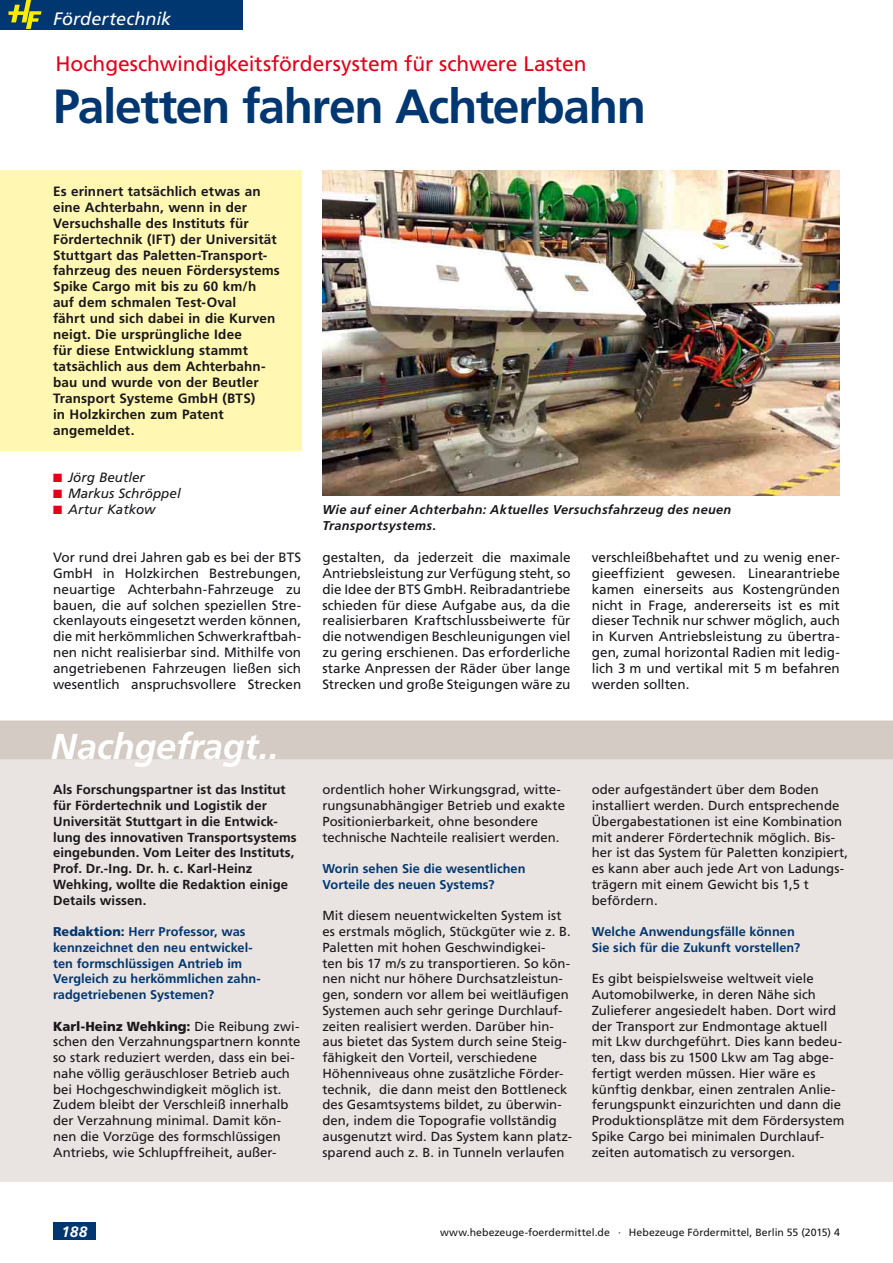
<style>
.page{position:relative;width:893px;height:1263px;background:#fff}
.page>*{position:absolute;margin:0;border:0;box-sizing:border-box;transform-origin:0 0}
.t1{font:700 48px "Frutiger LT Std";letter-spacing:-.03em;color:#003771}
.t2{font:italic 700 36px "Frutiger LT Std";letter-spacing:-.01em;color:#fff}
.t3{font:21px "Frutiger LT Std";color:#e2001a}
.t4{font:italic 18px "Frutiger LT Std";letter-spacing:.005em;color:#fff}
.t5{font:italic 700 15px "Frutiger LT Std";color:#fff}
.t6{font:13.5px/15.9px "Frutiger LT Std";color:#1a171c;text-align:justify}
.t7{font:700 13.5px/15.9px "Frutiger LT Std";letter-spacing:.01em;color:#1a171c}
.t8{font:italic 13.5px "Frutiger LT Std";color:#1a171c}
.t9{font:13.2px/15.8px "Frutiger LT Std";color:#1a171c}
.t10{font:700 13.2px/15.8px "Frutiger LT Std";letter-spacing:.005em;color:#1a171c}
.t11{font:700 12.75px/15.8px "Frutiger LT Std";letter-spacing:.005em;color:#003771}
.t12{font:italic 700 12.75px/15.9px "Frutiger LT Std";letter-spacing:.025em;color:#1a171c}
.t13{font:10.5px "Frutiger LT Std";letter-spacing:.005em;color:#1a171c}
.s1{color:#e2001a}
.s2{font-weight:900}
</style>
<div class="page">
<div style="left:0;top:0;width:242px;height:30px;background:#003771"></div>
<svg style="left:8px;top:0;width:34px;height:29px"></svg>
<div style="left:53px;top:1223px;width:43px;height:17px;background:#003771"></div>
<div style="left:0;top:170px;width:301px;height:281px;background:#fff7b2"></div>
<img style="left:322px;top:170px;width:518px;height:325px">
<div style="left:0;top:721px;width:893px;height:461px;background:#e9e4e1"></div>
<div style="left:0;top:721px;width:893px;height:38px;background:#d4cbc5"></div>
<h3 class="t4" style="left:53px;top:12px;width:120px">Fördertechnik</h3>
<h3 class="t3" style="left:55px;top:55px;width:533px">Hochgeschwindigkeitsfördersystem für schwere Lasten</h3>
<h1 class="t1" style="left:53px;top:87px;width:594px">Paletten fahren Achterbahn</h1>
<p class="t7" style="left:53px;top:184px;width:228px">Es erinnert tatsächlich etwas an eine Achterbahn, wenn in der<br>Versuchs halle des Instituts für<br>Fördertechnik (IFT) der Universität<br>Stuttgart das Paletten-Transport&shy;fahrzeug des neuen Fördersystems<br>Spike Cargo mit bis zu 60 km/h auf dem schmalen Test-Oval<br>fährt und sich dabei in die Kurven neigt. Die ursprüngliche Idee<br>für diese Ent wicklung stammt tatsächlich aus dem Achter bahn - bau und wurde von der Beutler<br>Transport Systeme GmbH (BTS)<br>in Holzkirchen zum Patent angemeldet.</p>
<p class="t8" style="left:53px;top:472px;width:93px"><span class="s1">■</span> Jörg Beutler</p>
<p class="t8" style="left:53px;top:488px;width:129px"><span class="s1">■</span> Markus Schröppel</p>
<p class="t8" style="left:53px;top:504px;width:104px"><span class="s1">■</span> Artur Katkow</p>
<p class="t6" style="left:53px;top:550px;width:250px">Vor rund drei Jahren gab es bei der BTS GmbH in Holzkirchen Bestrebungen, neuartige Achterbahn-Fahrzeuge zu bauen, die auf solchen speziellen Stre&shy;ckenlayouts eingesetzt werden können, die mit herkömmlichen Schwerkraftbah&shy;nen nicht realisierbar sind. Mithilfe von angetriebenen Fahrzeugen ließen sich wesentlich anspruchsvollere Strecken</p>
<p class="t6" style="left:322px;top:550px;width:250px">gestalten, da jederzeit die maximale Antriebsleistung zur Verfügung steht, so die Idee der BTS GmbH. Reibradantriebe schieden für diese Aufgabe aus, da die realisierbaren Kraftschlussbeiwerte für die notwendigen Beschleunigungen viel zu gering erschienen. Das erforderliche starke Anpressen der Räder über lange Strecken und große Steigungen wäre zu</p>
<p class="t6" style="left:592px;top:550px;width:250px">verschleißbehaftet und zu wenig ener&shy;gieeffizient gewesen. Linearantriebe kamen einerseits aus Kostengründen nicht in Frage, andererseits ist es mit dieser Technik nur schwer möglich, auch in Kurven Antriebsleistung zu übertra&shy;gen, zumal horizontal Radien mit ledig&shy;lich 3 m und vertikal mit 5 m befahren werden sollten.</p>
<p class="t12" style="left:322px;top:503px;width:410px">Wie auf einer Achterbahn: Aktuelles Versuchsfahrzeug des neuen<br>Transportsystems.</p>
<h2 class="t2" style="left:51px;top:733px;width:229px">Nachgefragt..</h2>
<p class="t10" style="left:53px;top:783px;width:245px">Als Forschungspartner ist das Institut für Fördertechnik und Logistik der Universität Stuttgart in die Entwick&shy;lung des innovativen Transportsystems eingebunden. Vom Leiter des Instituts, Prof. Dr.-Ing. Dr. h. c. Karl-Heinz Wehking, wollte die Redaktion einige Details wissen.</p>
<p class="t11" style="left:53px;top:925px;width:209px"><span class="s2">Redaktion:</span> Herr Professor, was kenn zeichnet den neu entwickel&shy;ten formschlüssigen Antrieb im<br>Vergleich zu herkömmlichen zahn&shy;radgetriebenen Systemen?</p>
<p class="t9" style="left:53px;top:1019px;width:249px"><span class="s2">Karl-Heinz Wehking:</span> Die Reibung zwi&shy;schen den Verzahnungspartnern konnte so stark reduziert werden, dass ein bei&shy;nahe völlig geräuschloser Betrieb auch bei Hochgeschwindigkeit möglich ist.<br>Zudem bleibt der Verschleiß innerhalb der Verzahnung minimal. Damit kön&shy;nen die Vorzüge des formschlüssigen Antriebs, wie Schlupffreiheit, außer-</p>
<p class="t9" style="left:322px;top:783px;width:244px">ordentlich hoher Wirkungsgrad, wit te&shy;rungs unabhängiger Betrieb und exakte Posi tionierbarkeit, ohne besondere technische Nachteile realisiert werden.</p>
<p class="t11" style="left:322px;top:862px;width:205px">Worin sehen Sie die wesentlichen<br>Vorteile des neuen Systems?</p>
<p class="t9" style="left:322px;top:909px;width:251px">Mit diesem neuentwickelten System ist es erstmals möglich, Stückgüter wie z. B.<br>Paletten mit hohen Geschwindigkei-<br>ten bis 17 m/s zu transportieren. So kön&shy;nen nicht nur höhere Durchsatzleistun&shy;gen, sondern vor allem bei weitläufigen Systemen auch sehr geringe Durchlauf&shy;zeiten realisiert werden. Darüber hin&shy;aus bietet das System durch seine Steig&shy;fähigkeit den Vorteil, verschiedene Höhenniveaus ohne zusätzliche Förder&shy;technik, die dann meist den Bottleneck des Gesamtsystems bildet, zu überwin&shy;den, indem die Topografie vollständig ausgenutzt wird. Das System kann platz&shy;sparend auch z. B. in Tunneln verlaufen</p>
<p class="t9" style="left:592px;top:783px;width:258px">oder aufgeständert über dem Boden installiert werden. Durch entsprechende Übergabestationen ist eine Kombination mit anderer Fördertechnik möglich. Bis&shy;her ist das System für Paletten konzipiert, es kann aber auch jede Art von Ladungs&shy;trägern mit einem Gewicht bis 1,5 t befördern.</p>
<p class="t11" style="left:592px;top:925px;width:210px">Welche Anwendungsfälle können<br>Sie sich für die Zukunft vorstellen?</p>
<p class="t9" style="left:592px;top:972px;width:254px">Es gibt beispielsweise weltweit viele Automobilwerke, in deren Nähe sich Zulieferer angesiedelt haben. Dort wird der Transport zur Endmontage aktuell mit Lkw durchgeführt. Dies kann bedeu&shy;ten, dass bis zu 1500 Lkw am Tag abge&shy;fertigt werden müssen. Hier wäre es künftig denkbar, einen zentralen Anlie&shy;ferungspunkt einzurichten und dann die Produktionsplätze mit dem Fördersystem Spike Cargo bei minimalen Durchlauf&shy;zeiten automatisch zu versorgen.</p>
<p class="t5" style="left:62px;top:1225px;width:27px">188</p>
<p class="t13" style="left:440px;top:1228px;width:401px">www.hebezeuge-foerdermittel.de · Hebezeuge Fördermittel, Berlin 55 (2015) 4</p>
</div>
